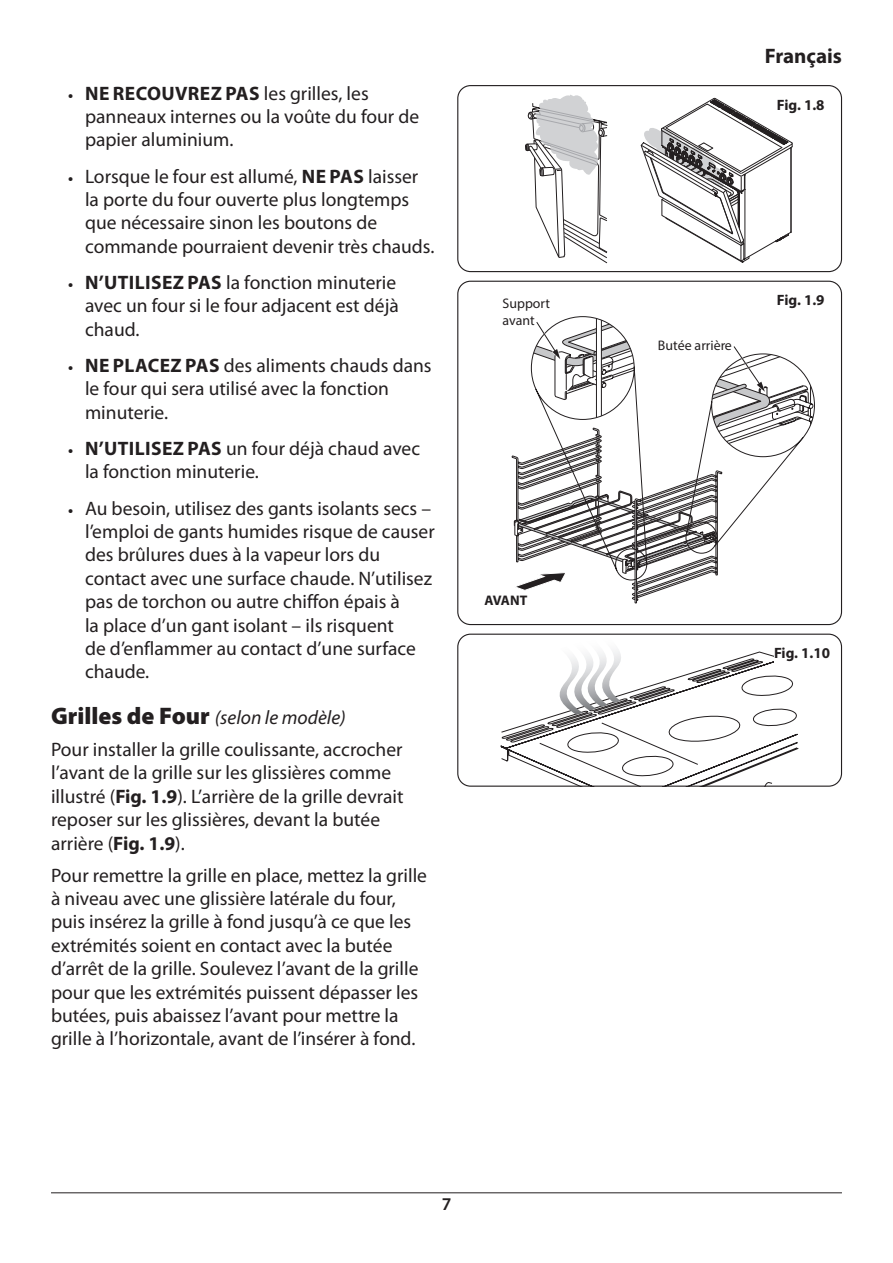
<style>
.page{position:relative;width:893px;height:1263px;background:#fff}
.page>*{position:absolute;margin:0;border:0;box-sizing:border-box;transform-origin:0 0}
.t1{font:700 21px "Myriad Pro";color:#231f20}
.INTRO_-_txt{font:19.5px/23.4px "Myriad Pro";color:#231f20}
.Heading_2{font:italic 19.5px "Myriad Pro";color:#231f20}
.t2{font:600 18px "Myriad Pro";color:#231f20}
.t3{font:700 15px "Myriad Pro";color:#231f20}
.t4{font:13.95px/16.6px "Myriad Pro";color:#231f20}
.t5{font:700 13.95px "Myriad Pro";letter-spacing:-.025em;color:#231f20}
.s1{font-weight:700;font-size:15px}
.s2{font-weight:700}
.s3{font-weight:900;font-style:normal;font-size:24px}
</style>
<div class="page">
<hr style="left:51px;top:1192px;width:791px;height:1px;background:#231f20">
<svg style="left:512px;top:317px;width:303px;height:286px"></svg>
<div style="left:457px;top:281px;width:385px;height:344px;border:1px solid #231f20;border-radius:13px"></div>
<svg style="left:525px;top:95px;width:83px;height:169px"></svg>
<div style="left:457px;top:85px;width:385px;height:187px;border:1px solid #231f20;border-radius:13px"></div>
<svg style="left:641px;top:98px;width:152px;height:165px"></svg>
<div style="left:774px;top:94px;width:60px;height:21px;background:#fff"></div>
<svg style="left:501px;top:650px;width:297px;height:135px"></svg>
<div style="left:457px;top:634px;width:385px;height:153px;border:1px solid #231f20;border-radius:13px"></div>
<div style="left:774px;top:642px;width:60px;height:21px;background:#fff"></div>
<p class="INTRO_-_txt" style="left:85px;top:81px;width:336px;text-indent:-17px"><span class="s1">•</span> <span class="s2">NE RECOUVREZ PAS</span> les grilles, les panneaux internes ou la voûte du four de papier aluminium.</p>
<p class="INTRO_-_txt" style="left:85px;top:164px;width:351px;text-indent:-17px"><span class="s1">•</span> Lorsque le four est allumé, <span class="s2">NE PAS</span> laisser la porte du four ouverte plus longtemps que nécessaire sinon les boutons de commande pourraient devenir très chauds.</p>
<p class="INTRO_-_txt" style="left:85px;top:270px;width:315px;text-indent:-17px"><span class="s1">•</span> <span class="s2">N’UTILISEZ PAS</span> la fonction minuterie avec un four si le four adjacent est déjà chaud.</p>
<p class="INTRO_-_txt" style="left:85px;top:353px;width:348px;text-indent:-17px"><span class="s1">•</span> <span class="s2">NE PLACEZ PAS</span> des aliments chauds dans le four qui sera utilisé avec la fonction minuterie.</p>
<p class="INTRO_-_txt" style="left:85px;top:436px;width:337px;text-indent:-17px"><span class="s1">•</span> <span class="s2">N’UTILISEZ PAS</span> un four déjà chaud avec la fonction minuterie.</p>
<p class="INTRO_-_txt" style="left:85px;top:496px;width:351px;text-indent:-17px"><span class="s1">•</span> Au besoin, utilisez des gants isolants secs – l’emploi de gants humides risque de causer des brûlures dues à la vapeur lors du contact avec une surface chaude. N’utilisez pas de torchon ou autre chiffon épais à<br>la place d’un gant isolant – ils risquent<br>de d’enflammer au contact d’une surface chaude.</p>
<p class="Heading_2" style="left:51px;top:705px;width:296px"><span class="s3">Grilles de Four</span> (selon le modèle)</p>
<p class="INTRO_-_txt" style="left:51px;top:737px;width:354px">Pour installer la grille coulissante, accrocher l’avant de la grille sur les glissières comme illustré (<span class="s2">Fig. 1.9</span>). L’arrière de la grille devrait reposer sur les glissières, devant la butée arrière (<span class="s2">Fig. 1.9</span>).</p>
<p class="INTRO_-_txt" style="left:51px;top:863px;width:377px">Pour remettre la grille en place, mettez la grille à niveau avec une glissière latérale du four, puis insérez la grille à fond jusqu’à ce que les extrémités soient en contact avec la butée d’arrêt de la grille. Soulevez l’avant de la grille pour que les extrémités puissent dépasser les butées, puis abaissez l’avant pour mettre la grille à l’horizontale, avant de l’insérer à fond.</p>
<p class="t4" style="left:503px;top:295px;width:49px">Support avant</p>
<p class="t5" style="left:485px;top:592px;width:44px">AVANT</p>
<p class="t2" style="left:442px;top:1193px;width:11px">7</p>
<p class="t1" style="left:765px;top:42px;width:79px">Français</p>
<p class="t3" style="left:777px;top:95px;width:49px">Fig. 1.8</p>
<p class="t4" style="left:658px;top:336px;width:76px">Butée arrière</p>
<p class="t3" style="left:777px;top:291px;width:49px">Fig. 1.9</p>
<p class="t3" style="left:774px;top:643px;width:58px">Fig. 1.10</p>
</div>
